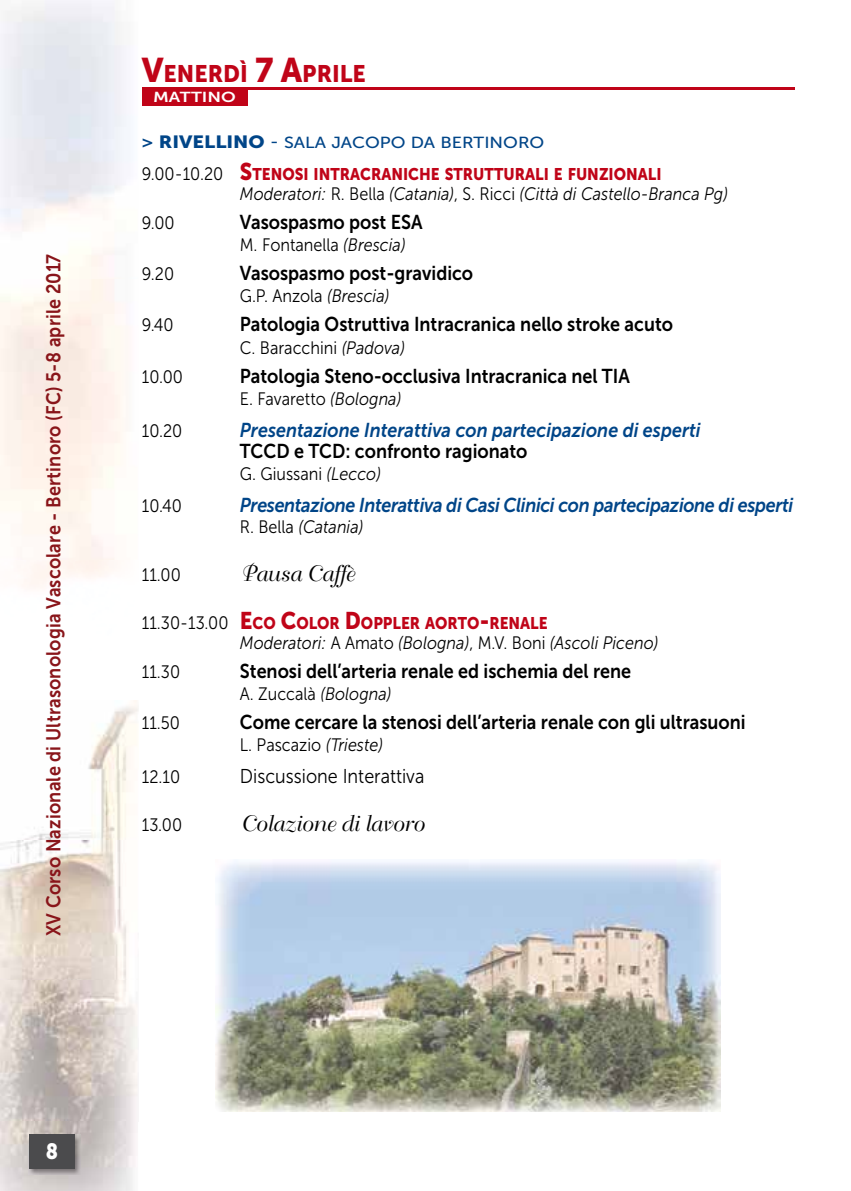
<style>
.page{position:relative;width:851px;height:1191px;background:#fff}
.page>*{position:absolute;margin:0;border:0;box-sizing:border-box;transform-origin:0 0}
.t1{font:23.8px "Museo Sans 900";color:#c00418;scale:.95 1}
.t2{font:22px "Bellevue";color:#000}
.t3{font:22px "Museo Sans 900";color:#fff;scale:.9 1}
.t4{font:20px "Museo Sans 700";color:#000;scale:.9 1}
.t5{font:20px "Museo Sans 700";letter-spacing:.01em;color:#89151a;scale:.9 1}
.t6{font:italic 20px "Museo Sans 700";letter-spacing:-.02em;color:#004588;scale:.9 1}
.t7{font:italic 20px "Museo Sans 700";color:#004588;scale:.9 1}
.t8{font:20px "Museo Sans 300";color:#000;scale:.9 1}
.t9{font:18px "Museo Sans 300";color:#000;scale:.9 1}
.t10{font:italic 18px "Museo Sans 300";color:#000;scale:.9 1}
.t11{font:16.8px "Museo Sans 900";color:#c00418;scale:.9 1}
.t12{font:16px "Museo Sans 500";color:#004588;scale:1.12 1}
.t13{font:14.4px "Museo Sans 700";color:#fff;scale:1.25 1}
.s1{font-size:34px}
.s2{font-family:"Museo Sans 700";font-size:17.6px}
.s3{font-family:"Museo Sans 900";font-size:17.6px}
.s4{font-family:"Museo Sans 300";font-size:18px;color:#000}
.s5{font-size:24px}
.s6{font-style:normal}
.s7{font-style:italic}
</style>
<div class="page">
<img style="left:0;top:0;width:138px;height:1191px">
<img style="left:29px;top:1134px;width:52px;height:41px">
<div style="left:29px;top:1135px;width:46px;height:34px;background:#4b4b4d"></div>
<hr style="left:142px;top:88px;width:652px;height:2px;background:#c00418">
<div style="left:142px;top:89px;width:105px;height:16px;background:#c00418"></div>
<img style="left:216px;top:861px;width:504px;height:250px">
<p class="t5" style="left:42px;top:936px;width:759px;rotate:-90deg">XV Corso Nazionale di Ultrasonologia Vascolare - Bertinoro (FC) 5-8 aprile 2017</p>
<p class="t1" style="left:142px;top:60px;width:237px"><span class="s1">V</span>ENERDÌ <span class="s1">7 A</span>PRILE</p>
<p class="t13" style="left:153px;top:89px;width:68px">MATTINO</p>
<p class="t12" style="left:142px;top:134px;width:361px"><span class="s2">&gt;</span> <span class="s3">RIVELLINO</span> - SALA JACOPO DA BERTINORO</p>
<p class="t11" style="left:142px;top:165px;width:579px"><span class="s4">9.00-10.20</span> <span class="s5">S</span>TENOSI INTRACRANICHE STRUTTURALI E FUNZIONALI</p>
<p class="t10" style="left:240px;top:184px;width:544px">Moderatori: <span class="s6">R. Bella</span> (Catania)<span class="s6">, S. Ricci</span> (Città di Castello-Branca Pg)</p>
<p class="t9" style="left:142px;top:213px;width:38px">9.00</p>
<p class="t4" style="left:240px;top:211px;width:204px">Vasospasmo post ESA</p>
<p class="t9" style="left:240px;top:235px;width:186px">M. Fontanella <span class="s7">(Brescia)</span></p>
<p class="t9" style="left:142px;top:264px;width:37px">9.20</p>
<p class="t4" style="left:240px;top:262px;width:261px">Vasospasmo post-gravidico</p>
<p class="t9" style="left:240px;top:286px;width:168px">G.P. Anzola <span class="s7">(Brescia)</span></p>
<p class="t9" style="left:142px;top:315px;width:37px">9.40</p>
<p class="t4" style="left:240px;top:313px;width:482px">Patologia Ostruttiva Intracranica nello stroke acuto</p>
<p class="t9" style="left:240px;top:338px;width:185px">C. Baracchini <span class="s7">(Padova)</span></p>
<p class="t9" style="left:142px;top:367px;width:47px">10.00</p>
<p class="t4" style="left:240px;top:364px;width:435px">Patologia Steno-occlusiva Intracranica nel TIA</p>
<p class="t9" style="left:240px;top:389px;width:181px">E. Favaretto <span class="s7">(Bologna)</span></p>
<p class="t9" style="left:142px;top:421px;width:47px">10.20</p>
<p class="t7" style="left:240px;top:419px;width:513px">Presentazione Interattiva con partecipazione di esperti</p>
<p class="t4" style="left:240px;top:440px;width:321px">TCCD e TCD: confronto ragionato</p>
<p class="t9" style="left:240px;top:464px;width:158px">G. Giussani <span class="s7">(Lecco)</span></p>
<p class="t9" style="left:142px;top:496px;width:46px">10.40</p>
<p class="t6" style="left:240px;top:494px;width:616px">Presentazione Interattiva di Casi Clinici con partecipazione di esperti</p>
<p class="t10" style="left:240px;top:517px;width:139px"><span class="s6">R. Bella</span> (Catania)</p>
<p class="t9" style="left:142px;top:565px;width:45px">11.00</p>
<p class="t2" style="left:240px;top:561px;width:115px">Pausa Caffè</p>
<p class="t11" style="left:142px;top:613px;width:452px"><span class="s4">11.30-13.00</span> <span class="s5">E</span>CO <span class="s5">C</span>OLOR <span class="s5">D</span>OPPLER AORTO<span class="s5">-</span>RENALE</p>
<p class="t10" style="left:240px;top:633px;width:466px">Moderatori: <span class="s6">A Amato</span> (Bologna)<span class="s6">, M.V. Boni</span> (Ascoli Piceno)</p>
<p class="t9" style="left:142px;top:662px;width:44px">11.30</p>
<p class="t4" style="left:240px;top:660px;width:436px">Stenosi dell’arteria renale ed ischemia del rene</p>
<p class="t9" style="left:240px;top:684px;width:170px">A. Zuccalà <span class="s7">(Bologna)</span></p>
<p class="t9" style="left:142px;top:713px;width:44px">11.50</p>
<p class="t4" style="left:240px;top:711px;width:563px">Come cercare la stenosi dell’arteria renale con gli ultrasuoni</p>
<p class="t9" style="left:240px;top:735px;width:161px">L. Pascazio <span class="s7">(Trieste)</span></p>
<p class="t9" style="left:142px;top:767px;width:44px">12.10</p>
<p class="t8" style="left:240px;top:765px;width:206px">Discussione Interattiva</p>
<p class="t9" style="left:142px;top:815px;width:46px">13.00</p>
<p class="t2" style="left:240px;top:811px;width:185px">Colazione di lavoro</p>
<p class="t3" style="left:46px;top:1139px;width:15px">8</p>
</div>
